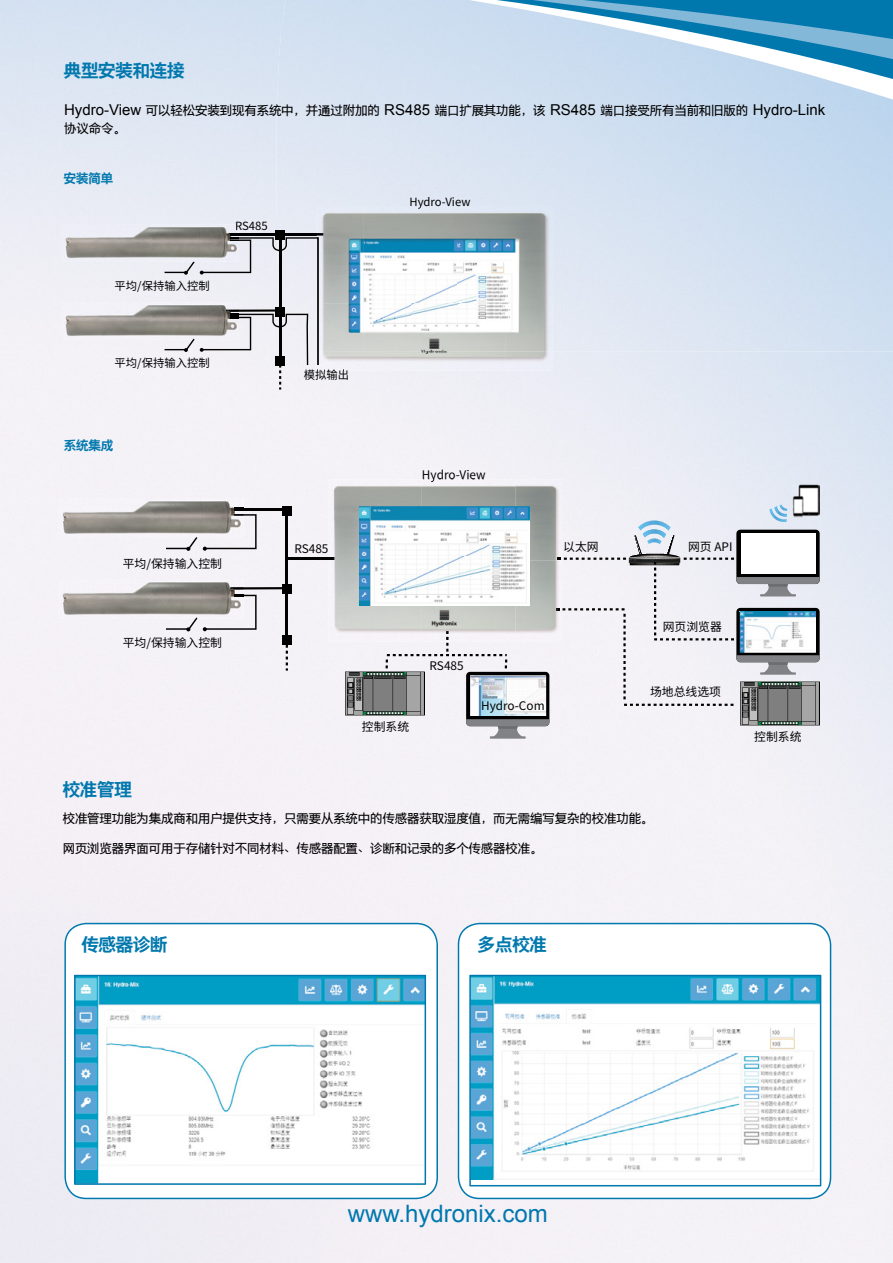
<style>
.page{position:relative;width:893px;height:1263px;background:#fff}
.page>*{position:absolute;margin:0;border:0;box-sizing:border-box;transform-origin:0 0}
.t1{font:24px "Arial";color:#0078ae}
.t2{font:700 21px "Ping Hei";color:#0078ae}
.t3{font:15px/30.8px "Ping Hei Text";color:#000}
.t4{font:700 15px "Ping Hei";color:#0078ae}
.t5{font:11.85px "Noto Sans CJ Ksc";color:#000}
.t6{font:11.25px "Noto Sans CJ Ksc";color:#000}
.s1{font-family:"Arial"}
</style>
<div class="page">
<svg style="left:739px;top:0;width:154px;height:56px;background:#3391be"></svg>
<img style="left:0;top:0;width:315px;height:947px">
<div style="left:315px;top:370px;width:52px;height:553px;background:#f4f1f7"></div>
<img style="left:526px;top:351px;width:367px;height:596px">
<div style="left:420px;top:947px;width:53px;height:316px;background:#f4f0f5"></div>
<div style="left:789px;top:947px;width:104px;height:316px;background:#f4f2f7"></div>
<img style="left:275px;top:0;width:464px;height:251px">
<img style="left:739px;top:56px;width:154px;height:295px">
<img style="left:236px;top:222px;width:31px;height:3px">
<img style="left:411px;top:197px;width:59px;height:10px">
<img style="left:323px;top:370px;width:25px;height:10px">
<img style="left:296px;top:544px;width:32px;height:9px">
<img style="left:423px;top:470px;width:62px;height:10px">
<svg style="left:458px;top:923px;width:373px;height:276px"></svg>
<svg style="left:469px;top:975px;width:352px;height:211px"></svg>
<svg style="left:64px;top:923px;width:374px;height:276px"></svg>
<img style="left:62px;top:225px;width:103px;height:37px">
<img style="left:62px;top:302px;width:103px;height:37px">
<hr style="left:234px;top:508px;width:53px;height:2px;background:#000">
<hr style="left:230px;top:587px;width:55px;height:2px;background:#000">
<img style="left:58px;top:499px;width:186px;height:38px">
<svg style="left:203px;top:508px;width:54px;height:43px"></svg>
<svg style="left:166px;top:537px;width:31px;height:14px"></svg>
<img style="left:58px;top:580px;width:186px;height:38px">
<svg style="left:230px;top:587px;width:14px;height:2px"></svg>
<svg style="left:203px;top:595px;width:54px;height:36px"></svg>
<svg style="left:166px;top:617px;width:31px;height:14px"></svg>
<div style="left:282px;top:585px;width:10px;height:9px;background:#000"></div>
<div style="left:282px;top:506px;width:10px;height:10px;background:#000"></div>
<svg style="left:286px;top:645px;width:2px;height:26px"></svg>
<div style="left:282px;top:635px;width:10px;height:10px;background:#000"></div>
<hr style="left:286px;top:511px;width:2px;height:127px;background:#000">
<hr style="left:286px;top:558px;width:53px;height:2px;background:#000">
<img style="left:740px;top:706px;width:80px;height:19px">
<img style="left:328px;top:480px;width:94px;height:40px">
<img style="left:422px;top:480px;width:93px;height:27px">
<img style="left:515px;top:480px;width:47px;height:161px">
<img style="left:328px;top:520px;width:31px;height:81px">
<img style="left:328px;top:601px;width:94px;height:40px">
<img style="left:422px;top:606px;width:93px;height:35px">
<img style="left:423px;top:480px;width:62px;height:2px">
<svg style="left:328px;top:558px;width:11px;height:2px"></svg>
<img style="left:346px;top:671px;width:79px;height:44px">
<svg style="left:385px;top:631px;width:122px;height:49px"></svg>
<svg style="left:466px;top:672px;width:83px;height:54px"></svg>
<svg style="left:466px;top:719px;width:83px;height:18px"></svg>
<hr style="left:490px;top:736px;width:36px;height:3px;background:#808285">
<img style="left:470px;top:676px;width:75px;height:40px">
<svg style="left:556px;top:504px;width:264px;height:202px"></svg>
<img style="left:792px;top:485px;width:28px;height:33px">
<img style="left:359px;top:507px;width:171px;height:99px">
<img style="left:740px;top:612px;width:76px;height:41px">
<img style="left:741px;top:612px;width:74px;height:40px">
<img style="left:323px;top:255px;width:229px;height:115px">
<img style="left:317px;top:207px;width:94px;height:48px">
<img style="left:411px;top:209px;width:47px;height:44px">
<img style="left:458px;top:207px;width:94px;height:48px">
<img style="left:411px;top:207px;width:59px;height:2px">
<svg style="left:165px;top:225px;width:158px;height:164px"></svg>
<img style="left:317px;top:237px;width:2px;height:128px">
<img style="left:317px;top:369px;width:31px;height:1px">
<svg style="left:74px;top:975px;width:352px;height:210px"></svg>
<img style="left:646px;top:559px;width:25px;height:3px">
<h2 class="t2" style="left:64px;top:61px;width:122px">典型安装和连接</h2>
<p class="t3" style="left:64px;top:102px;width:763px;line-height:18px"><span class="s1">Hydro-View</span> 可以轻松安装到现有系统中，并通过附加的 <span class="s1">RS485</span> 端口扩展其功能，该 <span class="s1">RS485</span> 端口接受所有当前和旧版的 <span class="s1">Hydro-Link</span>协议命令。</p>
<p class="t4" style="left:64px;top:172px;width:51px">安装简单</p>
<p class="t6" style="left:115px;top:279px;width:97px">平均/保持输入控制</p>
<p class="t6" style="left:235px;top:220px;width:34px">RS485</p>
<p class="t6" style="left:409px;top:196px;width:63px">Hydro-View</p>
<p class="t6" style="left:115px;top:357px;width:97px">平均/保持输入控制</p>
<p class="t6" style="left:304px;top:368px;width:47px">模拟输出</p>
<p class="t4" style="left:64px;top:439px;width:51px">系统集成</p>
<p class="t5" style="left:422px;top:468px;width:65px">Hydro-View</p>
<p class="t5" style="left:123px;top:557px;width:101px">平均/保持输入控制</p>
<p class="t5" style="left:123px;top:636px;width:101px">平均/保持输入控制</p>
<p class="t5" style="left:294px;top:542px;width:36px">RS485</p>
<p class="t5" style="left:563px;top:540px;width:37px">以太网</p>
<p class="t5" style="left:688px;top:540px;width:46px">网页 API</p>
<p class="t5" style="left:362px;top:720px;width:49px">控制系统</p>
<p class="t5" style="left:430px;top:659px;width:36px">RS485</p>
<p class="t5" style="left:481px;top:699px;width:65px">Hydro-Com</p>
<p class="t5" style="left:663px;top:619px;width:61px">网页浏览器</p>
<p class="t5" style="left:650px;top:685px;width:72px">场地总线选项</p>
<h2 class="t2" style="left:63px;top:780px;width:70px">校准管理</h2>
<p class="t3" style="left:63px;top:803px;width:592px">校准管理功能为集成商和用户提供支持，只需要从系统中的传感器获取湿度值，而无需编写复杂的校准功能。网页浏览器界面可用于存储针对不同材料、传感器配置、诊断和记录的多个传感器校准。</p>
<p class="t5" style="left:754px;top:730px;width:49px">控制系统</p>
<h2 class="t2" style="left:81px;top:935px;width:88px">传感器诊断</h2>
<h2 class="t2" style="left:478px;top:935px;width:70px">多点校准</h2>
<h1 class="t1" style="left:348px;top:1198px;width:202px">www.hydronix.com</h1>
</div>
